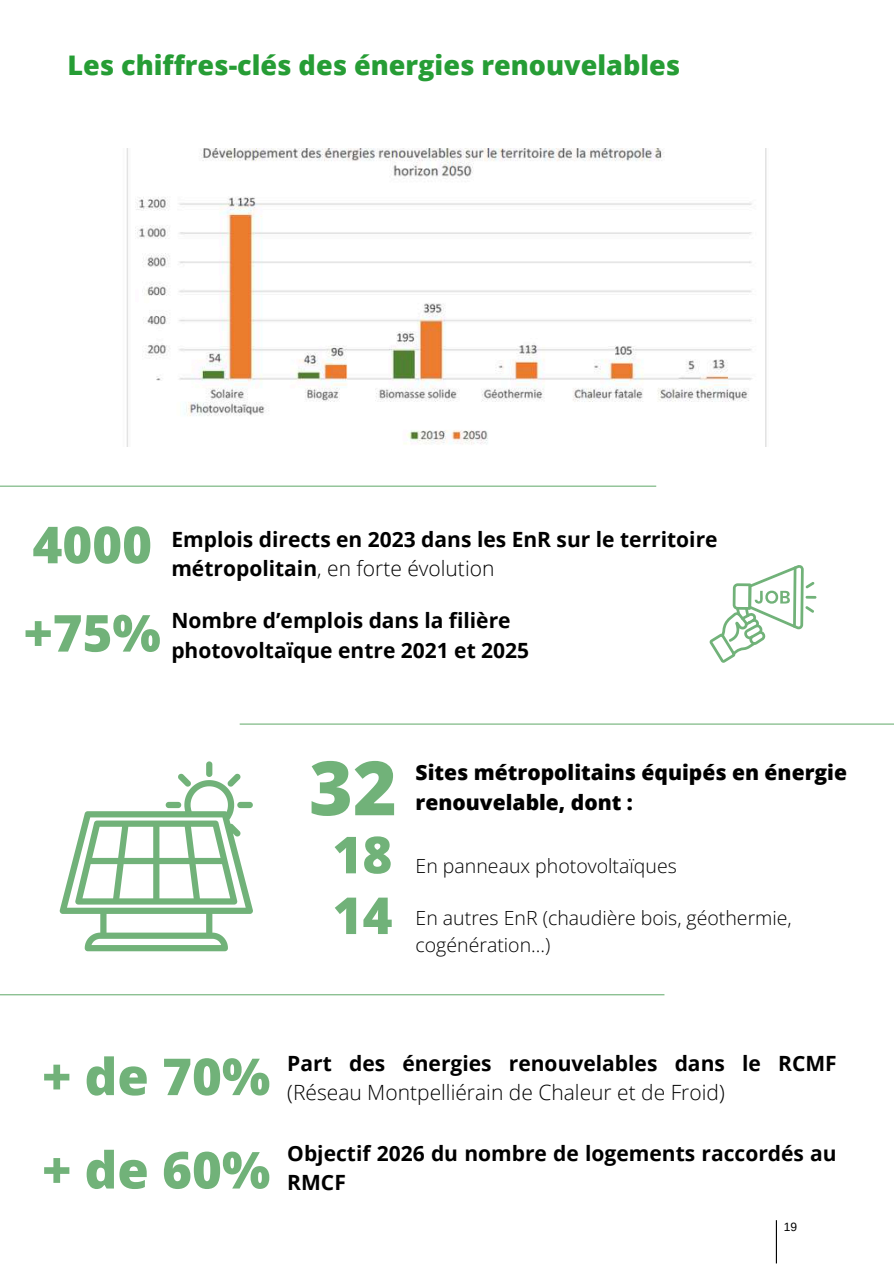
<style>
.page{position:relative;width:894px;height:1264px;background:#fff}
.page>*{position:absolute;margin:0;border:0;box-sizing:border-box;transform-origin:0 0}
.t1{font:800 75px "Open Sans";color:#71b279}
.t2{font:800 51px "Open Sans";color:#71b279}
.t3{font:800 27px "Open Sans";color:#269d35}
.t4{font:700 21px/29.2px "Open Sans";color:#000}
.t5{font:300 21px "Open Sans";color:#000}
.t6{font:800 21px/29.2px "Open Sans";color:#000}
.t7{font:300 19.5px/27px "Open Sans";color:#000}
.t8{font:12px "Arimo";color:#000}
.s1{font-weight:700}
</style>
<div class="page">
<hr style="left:775px;top:1220px;width:1px;height:43px;background:#000">
<hr style="left:239px;top:723px;width:654px;height:1px;background:#71b279">
<img style="left:126px;top:148px;width:641px;height:298px">
<hr style="left:0;top:485px;width:656px;height:2px;background:#71b279">
<hr style="left:0;top:994px;width:664px;height:1px;background:#71b279">
<svg style="left:709px;top:565px;width:107px;height:97px"></svg>
<svg style="left:60px;top:761px;width:193px;height:190px"></svg>
<p class="t3" style="left:67px;top:46px;width:614px">Les chiffres-clés des énergies renouvelables</p>
<h2 class="t2" style="left:32px;top:509px;width:121px">4000</h2>
<p class="t4" style="left:171px;top:524px;width:547px">Emplois directs en 2023 dans les EnR sur le territoire</p>
<p class="t5" style="left:171px;top:553px;width:324px"><span class="s1">métropolitain</span>, en forte évolution</p>
<h2 class="t2" style="left:24px;top:597px;width:138px">+75%</h2>
<p class="t4" style="left:171px;top:605px;width:359px">Nombre d’emplois dans la filière photovoltaïque entre 2021 et 2025</p>
<h1 class="t1" style="left:309px;top:735px;width:89px">32</h1>
<p class="t6" style="left:415px;top:757px;width:433px">Sites métropolitains équipés en énergie renouvelable, dont :</p>
<h2 class="t2" style="left:332px;top:818px;width:61px">18</h2>
<p class="t7" style="left:415px;top:852px;width:263px">En panneaux photovoltaïques</p>
<h2 class="t2" style="left:332px;top:879px;width:61px">14</h2>
<p class="t7" style="left:415px;top:903px;width:377px">En autres EnR (chaudière bois, géothermie, cogénération...)</p>
<h2 class="t2" style="left:42px;top:1040px;width:229px">+ de 70%</h2>
<h2 class="t2" style="left:42px;top:1133px;width:229px">+ de 60%</h2>
<p class="t4" style="left:287px;top:1047px;width:550px">Part des énergies renouvelables dans le RCMF</p>
<p class="t5" style="left:287px;top:1077px;width:439px">(Réseau Montpelliérain de Chaleur et de Froid)</p>
<p class="t4" style="left:287px;top:1138px;width:550px">Objectif 2026 du nombre de logements raccordés au</p>
<p class="t4" style="left:287px;top:1167px;width:60px">RMCF</p>
<p class="t8" style="left:783px;top:1220px;width:15px">19</p>
</div>
